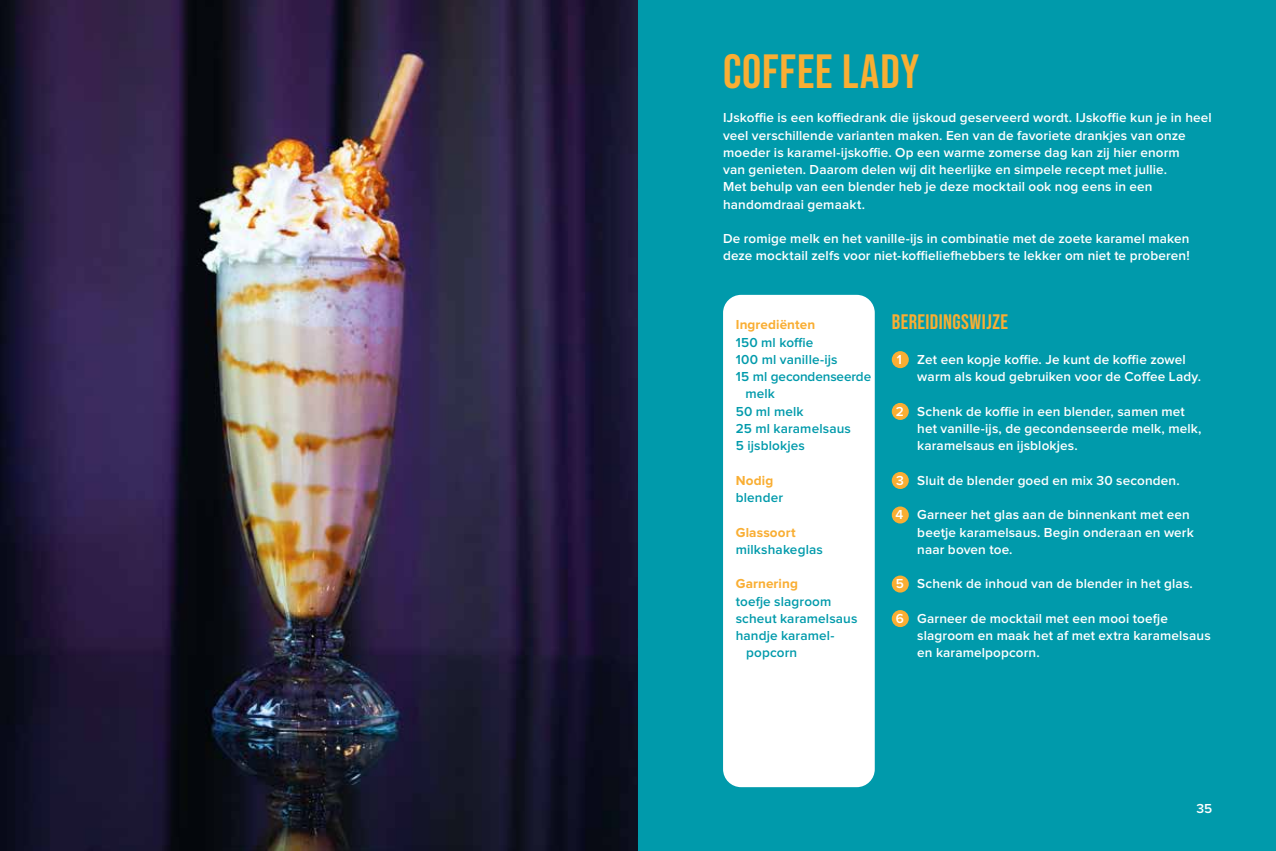
<style>
.page{position:relative;width:1276px;height:851px;background:#fff}
.page>*{position:absolute;margin:0;border:0;box-sizing:border-box;transform-origin:0 0}
.t1{font:700 48px "Bebas Neue Pro";letter-spacing:.02em;color:#f9ae33}
.t2{font:700 21px "Bebas Neue Pro";letter-spacing:.025em;color:#f9ae33}
.t3{font:600 13.5px/17.2px "Proxima Nova";letter-spacing:.01em;color:#fff}
.t4{font:600 13.5px "Proxima Nova";letter-spacing:.01em;color:#009aab}
.t5{font:700 13.5px "Proxima Nova";letter-spacing:.01em;color:#f9ae33}
.t6{font:600 13.5px "Proxima Nova";letter-spacing:-.01em;color:#009aab}
</style>
<div class="page">
<div style="left:638px;top:0;width:638px;height:850px;background:#009aab"></div>
<img style="left:0;top:0;width:638px;height:850px">
<div style="left:723px;top:295px;width:151px;height:492px;background:#fff;border-radius:18px"></div>
<div style="left:891px;top:351px;width:18px;height:17px;background:#f9ae33;border-radius:50%"></div>
<div style="left:891px;top:403px;width:18px;height:17px;background:#f9ae33;border-radius:50%"></div>
<div style="left:891px;top:472px;width:18px;height:17px;background:#f9ae33;border-radius:50%"></div>
<div style="left:891px;top:506px;width:18px;height:17px;background:#f9ae33;border-radius:50%"></div>
<div style="left:891px;top:575px;width:18px;height:17px;background:#f9ae33;border-radius:50%"></div>
<div style="left:891px;top:610px;width:18px;height:17px;background:#f9ae33;border-radius:50%"></div>
<h1 class="t1" style="left:723px;top:44px;width:198px">COFFEE LADY</h1>
<p class="t3" style="left:723px;top:110px;width:490px">IJskoffie is een koffiedrank die ijskoud geserveerd wordt. IJskoffie kun je in heel veel verschillende varianten maken. Een van de favoriete drankjes van onze moeder is karamel-ijskoffie. Op een warme zomerse dag kan zij hier enorm<br>van genieten. Daarom delen wij dit heerlijke en simpele recept met jullie.<br>Met behulp van een blender heb je deze mocktail ook nog eens in een handomdraai gemaakt.</p>
<p class="t3" style="left:723px;top:230px;width:468px">De romige melk en het vanille-ijs in combinatie met de zoete karamel maken deze mocktail zelfs voor niet-koffieliefhebbers te lekker om niet te proberen!</p>
<p class="t5" style="left:736px;top:317px;width:81px">Ingrediënten</p>
<p class="t4" style="left:736px;top:336px;width:79px">150 ml koffie</p>
<p class="t4" style="left:736px;top:353px;width:103px">100 ml vanille-ijs</p>
<p class="t6" style="left:736px;top:370px;width:137px">15 ml gecondenseerde</p>
<p class="t4" style="left:745px;top:387px;width:31px">melk</p>
<p class="t4" style="left:736px;top:405px;width:69px">50 ml melk</p>
<p class="t4" style="left:736px;top:422px;width:117px">25 ml karamelsaus</p>
<p class="t4" style="left:736px;top:439px;width:70px">5 ijsblokjes</p>
<p class="t5" style="left:736px;top:472px;width:39px">Nodig</p>
<p class="t4" style="left:736px;top:491px;width:49px">blender</p>
<p class="t5" style="left:736px;top:524px;width:61px">Glassoort</p>
<p class="t4" style="left:736px;top:543px;width:88px">milkshakeglas</p>
<p class="t5" style="left:736px;top:576px;width:64px">Garnering</p>
<p class="t4" style="left:736px;top:595px;width:97px">toefje slagroom</p>
<p class="t4" style="left:736px;top:612px;width:123px">scheut karamelsaus</p>
<p class="t4" style="left:736px;top:629px;width:100px">handje karamel-</p>
<p class="t4" style="left:746px;top:646px;width:53px">popcorn</p>
<h2 class="t2" style="left:891px;top:310px;width:118px">BEREIDINGSWIJZE</h2>
<p class="t3" style="left:917px;top:351px;width:285px;text-indent:-21px">1 Zet een kopje koffie. Je kunt de koffie zowel warm als koud gebruiken voor de Coffee Lady.</p>
<p class="t3" style="left:917px;top:403px;width:286px;text-indent:-21px">2 Schenk de koffie in een blender, samen met het vanille-ijs, de gecondenseerde melk, melk, karamelsaus en ijsblokjes.</p>
<p class="t3" style="left:896px;top:472px;width:285px">3 Sluit de blender goed en mix 30 seconden.</p>
<p class="t3" style="left:917px;top:506px;width:278px;text-indent:-22px">4 Garneer het glas aan de binnenkant met een beetje karamelsaus. Begin onderaan en werk naar boven toe.</p>
<p class="t3" style="left:896px;top:575px;width:298px">5 Schenk de inhoud van de blender in het glas.</p>
<p class="t3" style="left:917px;top:610px;width:295px;text-indent:-21px">6 Garneer de mocktail met een mooi toefje slagroom en maak het af met extra karamelsaus en karamelpopcorn.</p>
<p class="t3" style="left:1196px;top:800px;width:17px">35</p>
</div>
